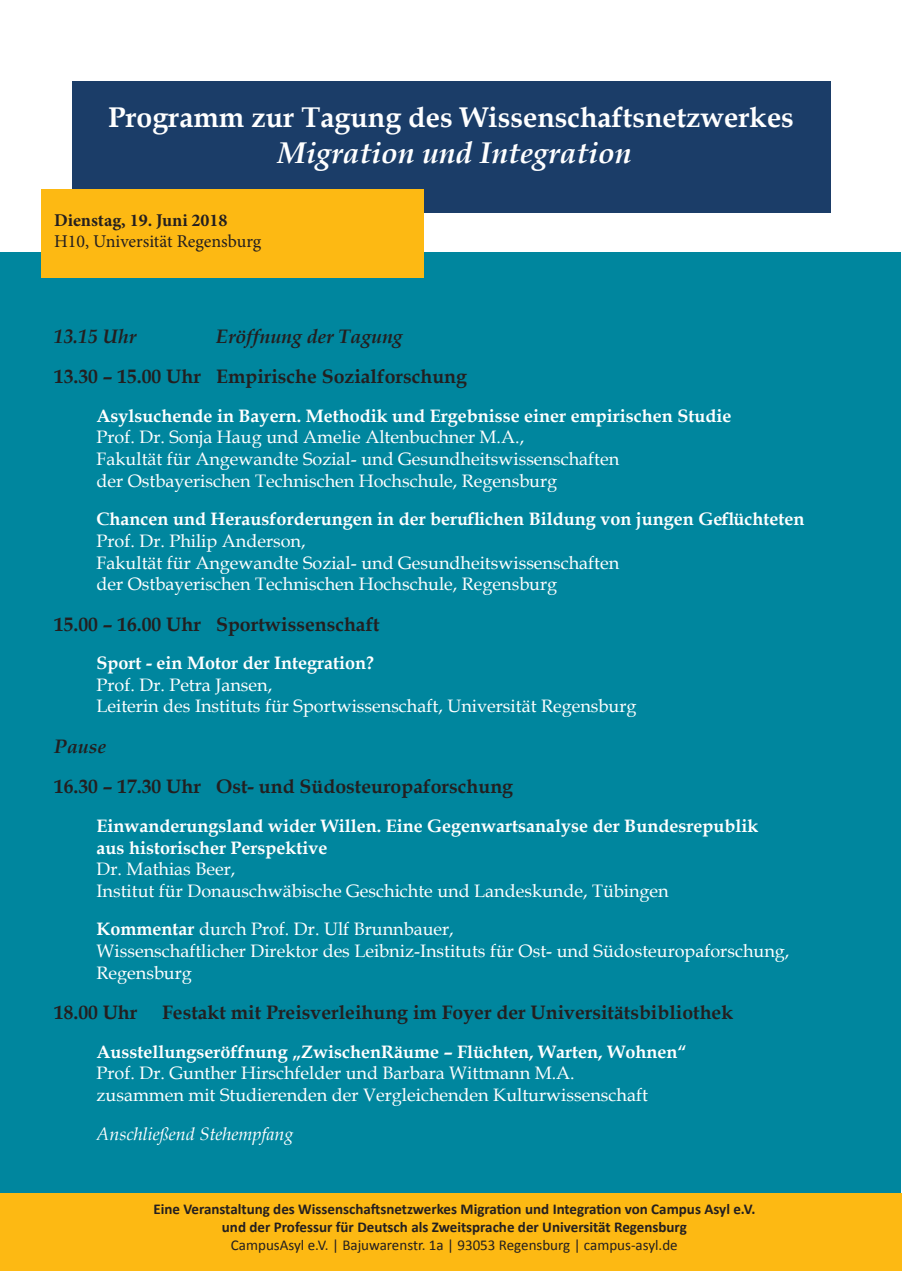
<style>
.page{position:relative;width:902px;height:1272px;background:#fff}
.page>*{position:absolute;margin:0;border:0;box-sizing:border-box;transform-origin:0 0}
.t1{font:italic 700 30px "Book Antiqua";color:#fff}
.t2{font:700 28.5px "Book Antiqua";color:#fff}
.t3{font:700 19.5px "Book Antiqua";color:#231f20}
.t4{font:italic 700 19.5px "Book Antiqua";color:#231f20}
.t5{font:18px/21.6px "Book Antiqua";color:#fff}
.t6{font:700 18px/21.6px "Book Antiqua";color:#fff}
.t7{font:18px "Minion Pro";color:#231f20}
.t8{font:italic 18px "Book Antiqua";color:#fff}
.t9{font:700 18px "Minion Pro";color:#231f20}
.t10{font:700 15px/18px "Calibri";color:#231f20;text-align:center}
.t11{font:15px "Calibri";color:#231f20}
.s1{font-weight:700}
</style>
<div class="page">
<div style="left:72px;top:82px;width:759px;height:131px;background:#1b3d68"></div>
<div style="left:1px;top:252px;width:900px;height:943px;background:#00869e"></div>
<div style="left:41px;top:189px;width:383px;height:89px;background:#fdb913"></div>
<div style="left:0;top:1193px;width:901px;height:78px;background:#fdb913"></div>
<h2 class="t2" style="left:108px;top:97px;width:687px">Programm zur Tagung des Wissenschaftsnetzwerkes</h2>
<h1 class="t1" style="left:278px;top:132px;width:355px">Migration und Integration</h1>
<p class="t9" style="left:54px;top:207px;width:175px">Dienstag, 19. Juni 2018</p>
<p class="t7" style="left:54px;top:229px;width:209px">H10, Universität Regensburg</p>
<p class="t4" style="left:54px;top:323px;width:84px">13.15 Uhr</p>
<p class="t4" style="left:216px;top:323px;width:188px">Eröffnung der Tagung</p>
<p class="t3" style="left:54px;top:363px;width:414px">13.30 – 15.00 Uhr Empirische Sozialforschung</p>
<p class="t6" style="left:97px;top:405px;width:636px">Asylsuchende in Bayern. Methodik und Ergebnisse einer empirischen Studie</p>
<p class="t5" style="left:97px;top:426px;width:524px">Prof. Dr. Sonja Haug und Amelie Altenbuchner M.A.,<br>Fakultät für Angewandte Sozial- und Gesundheitswissenschaften der Ostbayerischen Technischen Hochschule, Regensburg</p>
<p class="t6" style="left:97px;top:508px;width:709px">Chancen und Herausforderungen in der beruflichen Bildung von jungen Geflüchteten</p>
<p class="t5" style="left:97px;top:529px;width:524px">Prof. Dr. Philip Anderson,<br>Fakultät für Angewandte Sozial- und Gesundheitswissenschaften der Ostbayerischen Technischen Hochschule, Regensburg</p>
<p class="t3" style="left:54px;top:610px;width:327px">15.00 – 16.00 Uhr Sportwissenschaft</p>
<p class="t6" style="left:97px;top:652px;width:279px">Sport - ein Motor der Integration?</p>
<p class="t5" style="left:97px;top:673px;width:541px">Prof. Dr. Petra Jansen,<br>Leiterin des Instituts für Sportwissenschaft, Universität Regensburg</p>
<p class="t4" style="left:54px;top:732px;width:54px">Pause</p>
<p class="t3" style="left:54px;top:773px;width:460px">16.30 – 17.30 Uhr Ost- und Südosteuropaforschung</p>
<p class="t6" style="left:97px;top:815px;width:663px">Einwanderungsland wider Willen. Eine Gegenwartsanalyse der Bundesrepublik aus historischer Perspektive</p>
<p class="t5" style="left:97px;top:857px;width:573px">Dr. Mathias Beer,<br>Institut für Donauschwäbische Geschichte und Landeskunde, Tübingen</p>
<p class="t5" style="left:97px;top:918px;width:694px"><span class="s1">Kommentar</span> durch Prof. Dr. Ulf Brunnbauer,<br>Wissenschaftlicher Direktor des Leibniz-Instituts für Ost- und Südosteuropaforschung,<br>Regensburg</p>
<p class="t3" style="left:54px;top:999px;width:85px">18.00 Uhr</p>
<p class="t3" style="left:162px;top:999px;width:572px">Festakt mit Preisverleihung im Foyer der Universitätsbibliothek</p>
<p class="t6" style="left:97px;top:1040px;width:591px">Ausstellungseröffnung „ZwischenRäume – Flüchten, Warten, Wohnen“</p>
<p class="t5" style="left:97px;top:1061px;width:552px">Prof. Dr. Gunther Hirschfelder und Barbara Wittmann M.A. zusammen mit Studierenden der Vergleichenden Kulturwissenschaft</p>
<p class="t8" style="left:97px;top:1120px;width:198px">Anschließend Stehempfang</p>
<p class="t10" style="left:153px;top:1199px;width:603px">Eine Veranstaltung des Wissenschaftsnetzwerkes Migration und Integration von Campus Asyl e.V. und der Professur für Deutsch als Zweitsprache der Universität Regensburg</p>
<p class="t11" style="left:231px;top:1234px;width:448px">CampusAsyl e.V. | Bajuwarenstr. 1a | 93053 Regensburg | campus-asyl.de</p>
</div>
